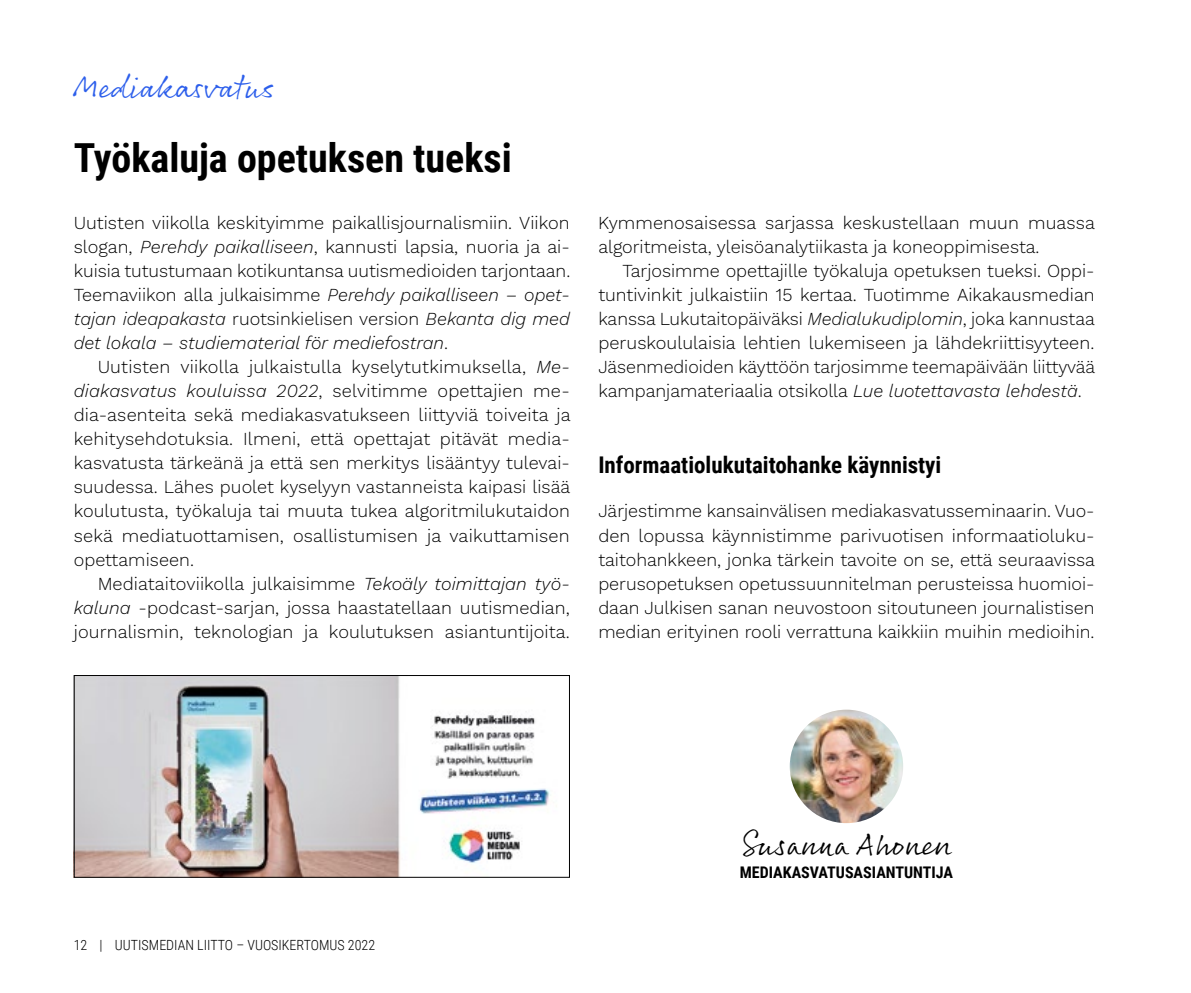
<style>
.page{position:relative;width:1191px;height:993px;background:#fff}
.page>*{position:absolute;margin:0;border:0;box-sizing:border-box;transform-origin:0 0}
.t1{font:700 40px "Roboto Condensed";color:#000}
.t2{font:32px "Rollerscript Smooth";color:#2d5feb}
.t3{font:32px "Rollerscript Smooth";letter-spacing:.01em;color:#000}
.t4{font:700 23px "Roboto Condensed";color:#000}
.t5{font:300 18px/24px "Work Sans";color:#000;text-align:justify}
.t6{font:700 16px "Roboto Condensed";color:#000}
.t7{font:300 14px "Roboto Condensed";color:#000}
.s1{font-style:italic}
</style>
<div class="page">
<img style="left:789px;top:709px;width:114px;height:113px;border-radius:57px">
<img style="left:76px;top:676px;width:474px;height:199px">
<div style="left:74px;top:674px;width:496px;height:203px;border:1px solid #000"></div>
<h2 class="t2" style="left:74px;top:67px;width:200px">Mediakasvatus</h2>
<h1 class="t1" style="left:74px;top:129px;width:439px">Työkaluja opetuksen tueksi</h1>
<p class="t5" style="left:74px;top:210px;width:498px">Uutisten viikolla keskityimme paikallisjournalismiin. Viikon slogan, <span class="s1">Perehdy paikalliseen</span>, kannusti lapsia, nuoria ja ai&shy;kuisia tutustumaan kotikuntansa uutismedioiden tarjontaan.<br>Teemaviikon alla julkaisimme <span class="s1">Perehdy paikalliseen – opet&shy;tajan ideapakasta</span> ruotsinkielisen version <span class="s1">Bekanta dig med det lokala – studiematerial för mediefostran</span>.</p>
<p class="t5" style="left:74px;top:354px;width:498px;text-indent:24px">Uutisten viikolla julkaistulla kyselytutkimuksella, <span class="s1">Me&shy;diakasvatus kouluissa 2022</span>, selvitimme opettajien me&shy;dia-asenteita sekä mediakasvatukseen liittyviä toiveita ja kehitysehdotuksia. Ilmeni, että opettajat pitävät media&shy;kasvatusta tärkeänä ja että sen merkitys lisääntyy tulevai&shy;suudessa. Lähes puolet kyselyyn vastanneista kaipasi lisää koulutusta, työkaluja tai muuta tukea algoritmilukutaidon sekä mediatuottamisen, osallistumisen ja vaikuttamisen opettamiseen.</p>
<p class="t5" style="left:74px;top:570px;width:498px;text-indent:24px">Mediataitoviikolla julkaisimme <span class="s1">Tekoäly toimittajan työ&shy;kaluna</span> -podcast-sarjan, jossa haastatellaan uutismedian, journalismin, teknologian ja koulutuksen asiantuntijoita.</p>
<p class="t5" style="left:598px;top:210px;width:498px">Kymmenosaisessa sarjassa keskustellaan muun muassa algoritmeista, yleisöanalytiikasta ja koneoppimisesta.</p>
<p class="t5" style="left:598px;top:258px;width:498px;text-indent:24px">Tarjosimme opettajille työkaluja opetuksen tueksi. Oppi&shy;tuntivinkit julkaistiin 15 kertaa. Tuotimme Aikakausmedian kanssa Lukutaitopäiväksi <span class="s1">Medialukudiplomin</span>, joka kannustaa peruskoululaisia lehtien lukemiseen ja lähdekriittisyyteen.<br>Jäsenmedioiden käyttöön tarjosimme teemapäivään liittyvää kampanjamateriaalia otsikolla <span class="s1">Lue luotettavasta lehdestä</span>.</p>
<p class="t4" style="left:598px;top:449px;width:344px">Informaatiolukutaitohanke käynnistyi</p>
<p class="t5" style="left:598px;top:498px;width:498px">Järjestimme kansainvälisen mediakasvatusseminaarin. Vuo&shy;den lopussa käynnistimme parivuotisen informaatioluku&shy;taitohankkeen, jonka tärkein tavoite on se, että seuraavissa perusopetuksen opetussuunnitelman perusteissa huomioi&shy;daan Julkisen sanan neuvostoon sitoutuneen journalistisen median erityinen rooli verrattuna kaikkiin muihin medioihin.</p>
<p class="t7" style="left:74px;top:934px;width:303px">12 | UUTISMEDIAN LIITTO – VUOSIKERTOMUS 2022</p>
<h2 class="t3" style="left:740px;top:823px;width:213px">Susanna Ahonen</h2>
<p class="t6" style="left:740px;top:860px;width:215px">MEDIAKASVATUSASIANTUNTIJA</p>
</div>
